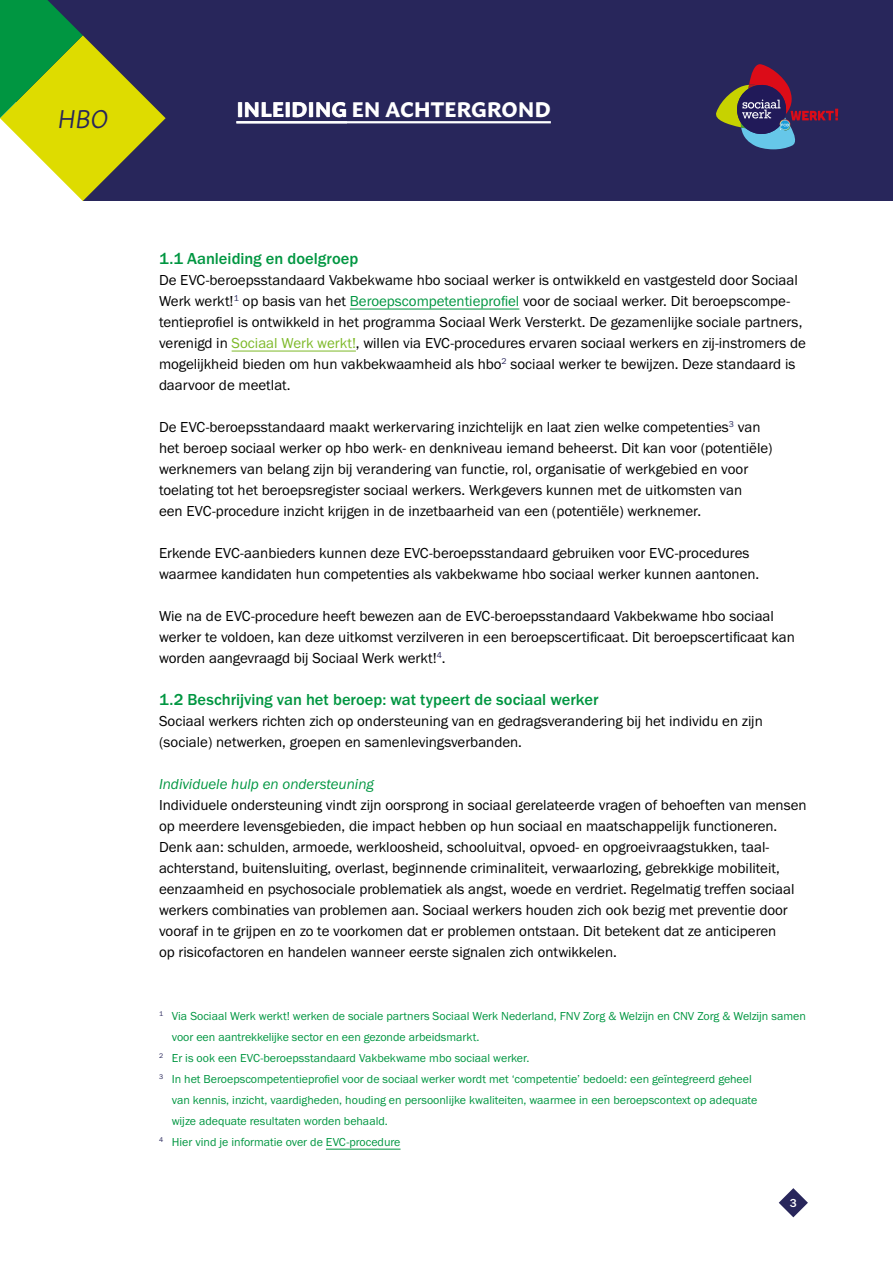
<style>
.page{position:relative;width:893px;height:1263px;background:#fff}
.page>*{position:absolute;margin:0;border:0;box-sizing:border-box;transform-origin:0 0}
.t1{font:italic 25.5px "Macho";color:#28265b}
.t2{font:700 21px "Macho";letter-spacing:-.01em;color:#fff}
.t3{font:500 16.5px "Franklin Gothic URW";color:#009641}
.t4{font:15px/21px "Franklin Gothic URW Boo";color:#000}
.t5{font:15px "Franklin Gothic URW Boo Ita";color:#009641}
.t6{font:12px "Franklin Gothic URW Boo";color:#009641}
.t7{font:500 12px "Franklin Gothic URW";color:#fff}
.s1{color:#009641}
.s2{color:#7db928}
</style>
<div class="page">
<svg style="left:779px;top:1188px;width:29px;height:29px"></svg>
<div style="left:0;top:0;width:893px;height:201px;background:#28265b"></div>
<svg style="left:0;top:0;width:166px;height:201px"></svg>
<svg style="left:716px;top:64px;width:122px;height:85px"></svg>
<hr style="left:236px;top:121px;width:315px;height:2px;background:#fff">
<hr style="left:350px;top:309px;width:169px;height:1px;background:#009641">
<hr style="left:232px;top:351px;width:124px;height:1px;background:#7db928">
<hr style="left:326px;top:1149px;width:74px;height:1px;background:#009641">
<h1 class="t1" style="left:57px;top:97px;width:53px">HBO</h1>
<h2 class="t2" style="left:236px;top:91px;width:316px">INLEIDING EN ACHTERGROND</h2>
<p class="t3" style="left:159px;top:248px;width:201px">1.1 Aanleiding en doelgroep</p>
<p class="t4" style="left:159px;top:269px;width:648px">De EVC-beroepsstandaard Vakbekwame hbo sociaal werker is ontwikkeld en vastgesteld door Sociaal Werk werkt!<sup>1</sup> op basis van het <span class="s1">Beroepscompetentieprofiel</span> voor de sociaal werker. Dit beroepscompe&shy;tentieprofiel is ontwikkeld in het programma Sociaal Werk Versterkt. De gezamenlijke sociale partners, verenigd in <span class="s2">Sociaal Werk werkt!</span>, willen via EVC-procedures ervaren sociaal werkers en zij-instromers de mogelijkheid bieden om hun vakbekwaamheid als hbo<sup>2</sup> sociaal werker te bewijzen. Deze standaard is daarvoor de meetlat.</p>
<p class="t4" style="left:159px;top:416px;width:615px">De EVC-beroepsstandaard maakt werkervaring inzichtelijk en laat zien welke competenties<sup>3</sup> van het beroep sociaal werker op hbo werk- en denkniveau iemand beheerst. Dit kan voor (potentiële) werknemers van belang zijn bij verandering van functie, rol, organisatie of werkgebied en voor toelating tot het beroepsregister sociaal werkers. Werkgevers kunnen met de uitkomsten van<br>een EVC-procedure inzicht krijgen in de inzetbaarheid van een (potentiële) werknemer.</p>
<p class="t4" style="left:159px;top:542px;width:602px">Erkende EVC-aanbieders kunnen deze EVC-beroepsstandaard gebruiken voor EVC-procedures waarmee kandidaten hun competenties als vakbekwame hbo sociaal werker kunnen aantonen.</p>
<p class="t4" style="left:159px;top:605px;width:637px">Wie na de EVC-procedure heeft bewezen aan de EVC-beroepsstandaard Vakbekwame hbo sociaal werker te voldoen, kan deze uitkomst verzilveren in een beroepscertificaat. Dit beroepscertificaat kan worden aangevraagd bij Sociaal Werk werkt!<sup>4</sup>.</p>
<p class="t3" style="left:159px;top:689px;width:441px">1.2 Beschrijving van het beroep: wat typeert de sociaal werker</p>
<p class="t4" style="left:159px;top:710px;width:605px">Sociaal werkers richten zich op ondersteuning van en gedragsverandering bij het individu en zijn (sociale) netwerken, groepen en samenlevingsverbanden.</p>
<p class="t5" style="left:159px;top:775px;width:216px">Individuele hulp en ondersteuning</p>
<p class="t4" style="left:159px;top:794px;width:649px">Individuele ondersteuning vindt zijn oorsprong in sociaal gerelateerde vragen of behoeften van mensen op meerdere levensgebieden, die impact hebben op hun sociaal en maatschappelijk functioneren.<br>Denk aan: schulden, armoede, werkloosheid, schooluitval, opvoed- en opgroeivraagstukken, taal&shy;achterstand, buitensluiting, overlast, beginnende criminaliteit, verwaarlozing, gebrekkige mobiliteit, eenzaamheid en psychosociale problematiek als angst, woede en verdriet. Regelmatig treffen sociaal werkers combinaties van problemen aan. Sociaal werkers houden zich ook bezig met preventie door vooraf in te grijpen en zo te voorkomen dat er problemen ontstaan. Dit betekent dat ze anticiperen<br>op risicofactoren en handelen wanneer eerste signalen zich ontwikkelen.</p>
<p class="t6" style="left:159px;top:1009px;width:648px"><sup>1</sup> Via Sociaal Werk werkt! werken de sociale partners Sociaal Werk Nederland, FNV Zorg &amp; Welzijn en CNV Zorg &amp; Welzijn samen</p>
<p class="t6" style="left:172px;top:1030px;width:309px">voor een aantrekkelijke sector en een gezonde arbeidsmarkt.</p>
<p class="t6" style="left:159px;top:1051px;width:372px"><sup>2</sup> Er is ook een EVC-beroepsstandaard Vakbekwame mbo sociaal werker.</p>
<p class="t6" style="left:159px;top:1072px;width:594px"><sup>3</sup> In het Beroepscompetentieprofiel voor de sociaal werker wordt met ‘competentie’ bedoeld: een geïntegreerd geheel</p>
<p class="t6" style="left:172px;top:1093px;width:587px">van kennis, inzicht, vaardigheden, houding en persoonlijke kwaliteiten, waarmee in een beroepscontext op adequate</p>
<p class="t6" style="left:172px;top:1114px;width:217px">wijze adequate resultaten worden behaald.</p>
<p class="t6" style="left:159px;top:1135px;width:243px"><sup>4</sup> Hier vind je informatie over de EVC-procedure</p>
<p class="t7" style="left:790px;top:1195px;width:9px">3</p>
</div>
